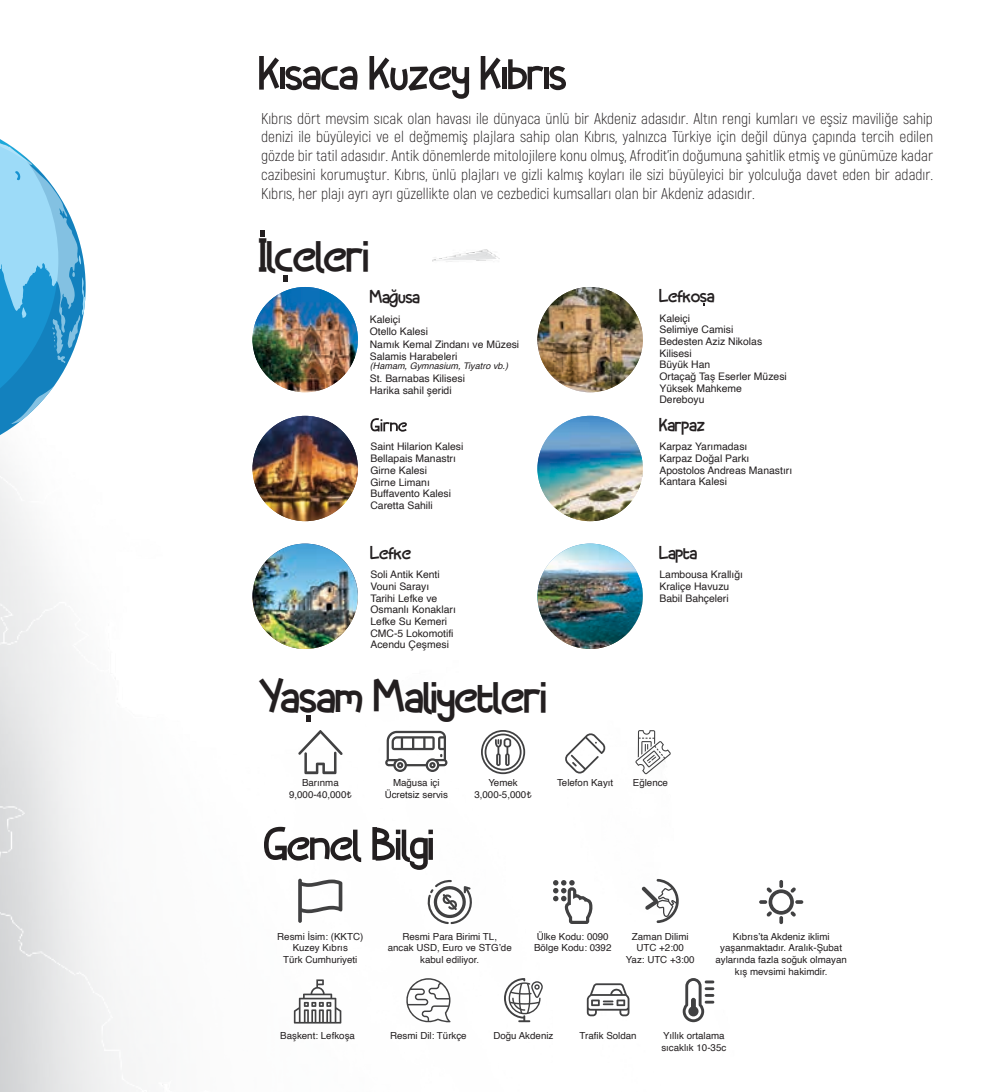
<style>
.page{position:relative;width:993px;height:1092px;background:#fff}
.page>*{position:absolute;margin:0;border:0;box-sizing:border-box;transform-origin:0 0}
.t1{font:45.5px "Djakarta";color:#231f20}
.t2{font:18.2px "Djakarta";color:#231f20}
.t3{font:300 15.58px/18.7px "Akrobat";color:#231f20;text-align:justify}
.t4{font:10.33px/11.7px "Helvetica";color:#231f20}
.t5{font:9.8px/11.7px "Helvetica";color:#231f20;text-align:center}
.t6{font:italic 9.1px "Helvetica";color:#231f20}
.s1{font-family:"Bromine"}
</style>
<div class="page">
<img style="left:0;top:230px;width:705px;height:861px">
<svg style="left:259px;top:56px;width:20px;height:34px"></svg>
<hr style="left:280px;top:67px;width:4px;height:22px;background:#231f20">
<svg style="left:285px;top:66px;width:72px;height:24px"></svg>
<svg style="left:369px;top:56px;width:100px;height:43px"></svg>
<svg style="left:480px;top:56px;width:20px;height:34px"></svg>
<hr style="left:502px;top:67px;width:4px;height:22px;background:#231f20">
<svg style="left:508px;top:59px;width:35px;height:30px"></svg>
<hr style="left:544px;top:67px;width:4px;height:22px;background:#231f20">
<svg style="left:549px;top:66px;width:17px;height:24px"></svg>
<svg style="left:283px;top:275px;width:5px;height:6px"></svg>
<svg style="left:260px;top:231px;width:5px;height:6px"></svg>
<svg style="left:305px;top:715px;width:5px;height:6px"></svg>
<svg style="left:298px;top:730px;width:44px;height:44px"></svg>
<svg style="left:385px;top:730px;width:62px;height:42px"></svg>
<svg style="left:264px;top:826px;width:97px;height:36px"></svg>
<svg style="left:372px;top:827px;width:61px;height:42px"></svg>
<svg style="left:298px;top:878px;width:44px;height:44px"></svg>
<svg style="left:294px;top:979px;width:47px;height:44px"></svg>
<svg style="left:405px;top:976px;width:45px;height:46px"></svg>
<svg style="left:426px;top:879px;width:48px;height:45px"></svg>
<svg style="left:481px;top:666px;width:323px;height:356px"></svg>
<svg style="left:370px;top:418px;width:37px;height:13px"></svg>
<img style="left:252px;top:416px;width:106px;height:105px;border-radius:53px">
<img style="left:537px;top:287px;width:105px;height:105px;border-radius:53px">
<img style="left:537px;top:416px;width:105px;height:105px;border-radius:53px">
<img style="left:252px;top:543px;width:106px;height:106px;border-radius:53px">
<img style="left:537px;top:543px;width:105px;height:106px;border-radius:53px">
<img style="left:252px;top:287px;width:106px;height:105px;border-radius:53px">
<svg style="left:0;top:139px;width:86px;height:318px"></svg>
<p class="t3" style="left:261px;top:109px;width:673px">Kıbrıs dört mevsim sıcak olan havası ile dünyaca ünlü bir Akdeniz adasıdır. Altın rengi kumları ve eşsiz maviliğe sahip denizi ile büyüleyici ve el değmemiş plajlara sahip olan Kıbrıs, yalnızca Türkiye için değil dünya çapında tercih edilen gözde bir tatil adasıdır. Antik dönemlerde mitolojilere konu olmuş, Afrodit’in doğumuna şahitlik etmiş ve günümüze kadar cazibesini korumuştur. Kıbrıs, ünlü plajları ve gizli kalmış koyları ile sizi büyüleyici bir yolculuğa davet eden bir adadır.<br>Kıbrıs, her plajı ayrı ayrı güzellikte olan ve cezbedici kumsalları olan bir Akdeniz adasıdır.</p>
<h1 class="t1" style="left:259px;top:233px;width:111px">Ilceleri</h1>
<p class="t2" style="left:370px;top:288px;width:51px">Ma<span class="s1">ğ</span>usa</p>
<p class="t4" style="left:369px;top:314px;width:151px;line-height:12.2px">Kaleiçi<br>Otello Kalesi<br>Namık Kemal Zindanı ve Müzesi<br>Salamis Harabeleri</p>
<p class="t6" style="left:369px;top:359px;width:140px">(Hamam, Gymnasium, Tiyatro vb.)</p>
<p class="t4" style="left:369px;top:372px;width:97px;line-height:12.2px">St. Barnabas Kilisesi<br>Harika sahil şeridi</p>
<p class="t4" style="left:370px;top:441px;width:94px">Saint Hilarion Kalesi<br>Bellapais Manastrı<br>Girne Kalesi<br>Girne Limanı<br>Buffavento Kalesi<br>Caretta Sahili</p>
<p class="t2" style="left:370px;top:543px;width:42px">Lefke</p>
<p class="t4" style="left:370px;top:569px;width:87px">Soli Antik Kenti<br>Vouni Sarayı<br>Tarihi Lefke ve<br>Osmanlı Konakları<br>Lefke Su Kemeri<br>CMC-5 Lokomotifi<br>Acendu Çeşmesi</p>
<h1 class="t1" style="left:259px;top:673px;width:288px">Yasam Maliyetleri</h1>
<p class="t2" style="left:659px;top:287px;width:57px">Lefkosa</p>
<p class="t4" style="left:659px;top:312px;width:129px">Kaleiçi<br>Selimiye Camisi<br>Bedesten Aziz Nikolas<br>Kilisesi<br>Büyük Han<br>Ortaçağ Taş Eserler Müzesi<br>Yüksek Mahkeme<br>Dereboyu</p>
<p class="t2" style="left:659px;top:416px;width:47px">Karpaz</p>
<p class="t4" style="left:659px;top:441px;width:134px">Karpaz Yarımadası<br>Karpaz Doğal Parkı<br>Apostolos Andreas Manastırı<br>Kantara Kalesi</p>
<p class="t2" style="left:659px;top:543px;width:39px">Lapta</p>
<p class="t4" style="left:659px;top:569px;width:85px">Lambousa Krallığı<br>Kraliçe Havuzu<br>Babil Bahçeleri</p>
<p class="t5" style="left:289px;top:777px;width:64px">Barınma<br>9,000-40,000₺</p>
<p class="t5" style="left:384px;top:777px;width:65px">Mağusa içi<br>Ücretsiz servis</p>
<p class="t5" style="left:488px;top:777px;width:31px">Yemek</p>
<p class="t5" style="left:557px;top:777px;width:58px">Telefon Kayıt</p>
<p class="t5" style="left:474px;top:788px;width:59px">3,000-5,000₺</p>
<p class="t5" style="left:632px;top:777px;width:37px">Eğlence</p>
<p class="t5" style="left:277px;top:930px;width:87px">Resmi İsim: (KKTC)<br>Kuzey Kıbrıs<br>Türk Cumhuriyeti</p>
<p class="t5" style="left:534px;top:930px;width:79px;text-align:left">Ülke Kodu: 0090<br>Bölge Kodu: 0392</p>
<p class="t5" style="left:387px;top:930px;width:125px">Resmi Para Birimi TL,<br>ancak USD, Euro ve STG’de kabul ediliyor.</p>
<p class="t5" style="left:715px;top:930px;width:133px">Kıbrıs’ta Akdeniz iklimi yaşanmaktadır. Aralık-Şubat aylarında fazla soğuk olmayan kış mevsimi hakimdir.</p>
<p class="t5" style="left:625px;top:930px;width:70px">Zaman Dilimi<br>UTC +2:00<br>Yaz: UTC +3:00</p>
<p class="t5" style="left:280px;top:1029px;width:76px">Başkent: Lefkoşa</p>
<p class="t5" style="left:390px;top:1029px;width:78px">Resmi Dil: Türkçe</p>
<p class="t5" style="left:493px;top:1029px;width:62px">Doğu Akdeniz</p>
<p class="t5" style="left:579px;top:1029px;width:58px">Trafik Soldan</p>
<p class="t5" style="left:661px;top:1029px;width:66px;text-align:left">Yıllık ortalama sıcaklık 10-35c</p>
</div>
